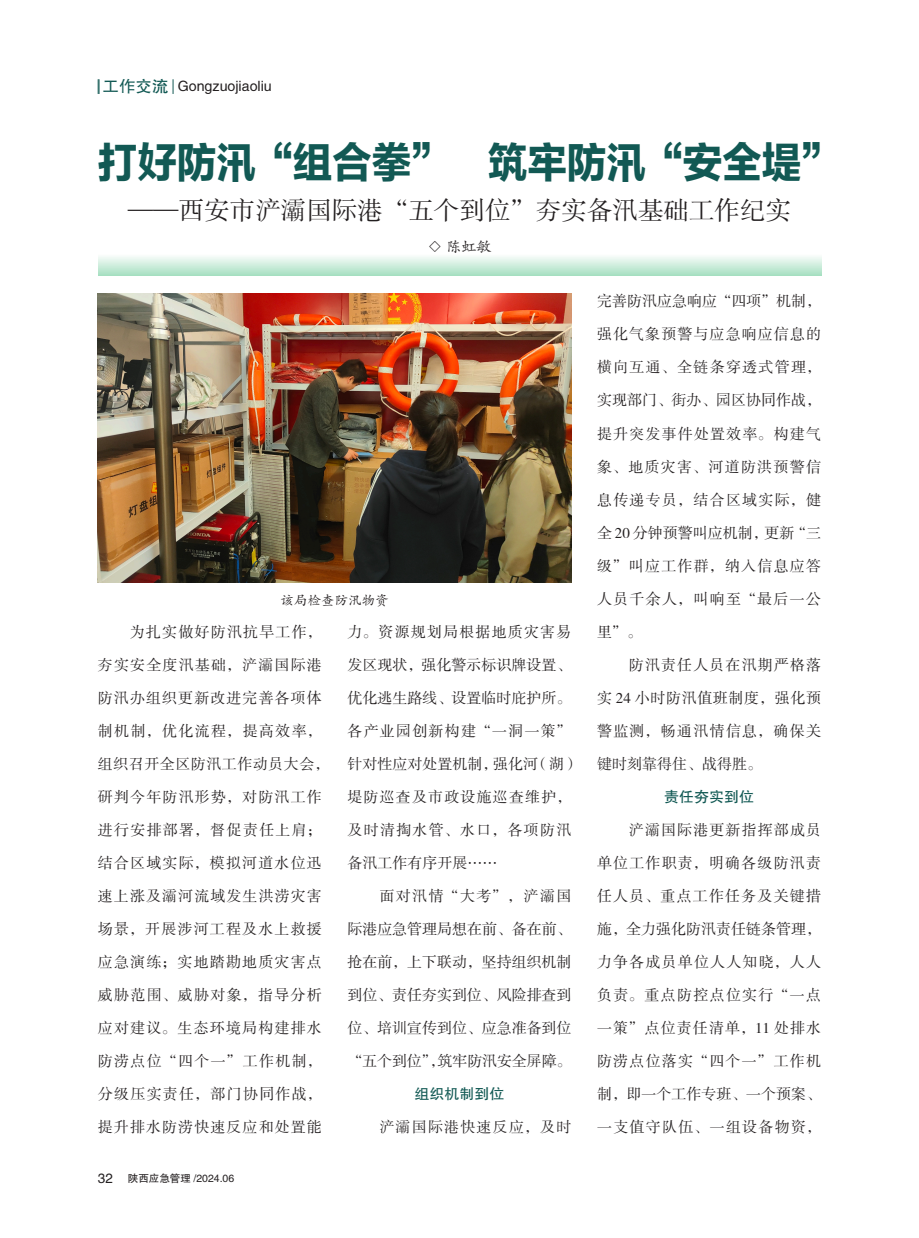
<style>
.page{position:relative;width:919px;height:1238px;background:#fff}
.page>*{position:absolute;margin:0;border:0;box-sizing:border-box;transform-origin:0 0}
.红色大标题{font:42px "FZLTDHJW GB1 0";color:#125954;scale:.94 1}
.副标题{font:25.5px "FZSSK GBK1 0";color:#231f20}
.内文{font:15px/33px "FZSSK GBK1 0";letter-spacing:.075em;color:#231f20}
.内文-2{font:15px "FZSSK GBK1 0";color:#231f20}
.内文-3{font:15px "FZSSK GBK1 0";letter-spacing:-.005em;color:#231f20}
.内文-4{font:15px "FZSSK GBK1 0";letter-spacing:.095em;color:#231f20}
.内文-5{font:15px "FZSSK GBK1 0";letter-spacing:-.01em;color:#231f20}
.内文-6{font:15px "FZSSK GBK1 0";letter-spacing:.035em;color:#231f20}
.内文-7{font:15px "FZSSK GBK1 0";letter-spacing:.04em;color:#231f20}
.绿色内文标题居中{font:15px "FZHTK GBK1 0";color:#125954}
.作者{font:15px "FZKTK GBK1 0";color:#231f20}
.t1{font:14.25px "FZHTK GBK1 0";color:#231f20}
.图注{font:13.5px "FZKTK GBK1 0";color:#231f20}
.t2{font:10.5px "FZHTK GBK1 0";color:#231f20}
.s1{font-size:16.5px;color:#125954}
.s2{font-size:13.5px}
</style>
<div class="page">
<svg style="left:173px;top:79px;width:1px;height:15px"></svg>
<svg style="left:98px;top:79px;width:2px;height:15px"></svg>
<svg style="left:98px;top:257px;width:723px;height:19px"></svg>
<img style="left:98px;top:293px;width:473px;height:289px">
<p class="t1" style="left:102px;top:79px;width:171px"><span class="s1">工作交流</span> Gongzuojiaoliu</p>
<p class="红色大标题" style="left:98px;top:139px;width:791px">打好防汛“组合拳” 筑牢防汛“安全堤”</p>
<p class="副标题" style="left:128px;top:197px;width:664px">——西安市浐灞国际港“五个到位”夯实备汛基础工作纪实</p>
<p class="作者" style="left:427px;top:239px;width:66px">◇ 陈虹敏</p>
<p class="图注" style="left:280px;top:593px;width:109px">该局检查防汛物资</p>
<p class="内文" style="left:130px;top:615px;width:193px">为扎实做好防汛抗旱工作，</p>
<p class="内文" style="left:98px;top:648px;width:225px">夯实安全度汛基础，浐灞国际港</p>
<p class="内文" style="left:98px;top:681px;width:225px">防汛办组织更新改进完善各项体</p>
<p class="内文-4" style="left:98px;top:722px;width:225px">制机制，优化流程，提高效率，</p>
<p class="内文-6" style="left:98px;top:755px;width:233px">组织召开全区防汛工作动员大会，</p>
<p class="内文" style="left:98px;top:780px;width:225px">研判今年防汛形势，对防汛工作</p>
<p class="内文" style="left:98px;top:813px;width:225px">进行安排部署，督促责任上肩；</p>
<p class="内文" style="left:98px;top:846px;width:225px">结合区域实际，模拟河道水位迅</p>
<p class="内文" style="left:98px;top:879px;width:225px">速上涨及灞河流域发生洪涝灾害</p>
<p class="内文" style="left:98px;top:912px;width:225px">场景，开展涉河工程及水上救援</p>
<p class="内文" style="left:98px;top:945px;width:225px">应急演练；实地踏勘地质灾害点</p>
<p class="内文" style="left:98px;top:978px;width:225px">威胁范围、威胁对象，指导分析</p>
<p class="内文" style="left:98px;top:1011px;width:225px">应对建议。生态环境局构建排水防涝点位“四个一”工作机制，</p>
<p class="内文" style="left:98px;top:1077px;width:225px">分级压实责任，部门协同作战，</p>
<p class="内文" style="left:98px;top:1110px;width:225px">提升排水防涝快速反应和处置能</p>
<p class="t2" style="left:98px;top:1172px;width:138px"><span class="s2">32</span> 陕西应急管理 /2024.06</p>
<p class="内文" style="left:347px;top:615px;width:225px">力。资源规划局根据地质灾害易</p>
<p class="内文-2" style="left:347px;top:656px;width:225px">发区现状，强化警示标识牌设置、</p>
<p class="内文-2" style="left:347px;top:689px;width:225px">优化逃生路线、设置临时庇护所。</p>
<p class="内文" style="left:347px;top:714px;width:225px">各产业园创新构建“一洞一策”</p>
<p class="内文-2" style="left:347px;top:755px;width:233px">针对性应对处置机制，强化河（湖）</p>
<p class="内文" style="left:347px;top:780px;width:225px">堤防巡查及市政设施巡查维护，</p>
<p class="内文" style="left:347px;top:813px;width:225px">及时清掏水管、水口，各项防汛</p>
<p class="内文-2" style="left:347px;top:854px;width:151px">备汛工作有序开展……</p>
<p class="内文-4" style="left:379px;top:887px;width:193px">面对汛情“大考”，浐灞国</p>
<p class="内文-3" style="left:347px;top:920px;width:225px">际港应急管理局想在前、备在前、</p>
<p class="内文-3" style="left:347px;top:953px;width:225px">抢在前，上下联动，坚持组织机制</p>
<p class="内文-3" style="left:347px;top:986px;width:225px">到位、责任夯实到位、风险排查到</p>
<p class="内文-3" style="left:347px;top:1019px;width:225px">位、培训宣传到位、应急准备到位</p>
<p class="内文-5" style="left:347px;top:1052px;width:225px">“五个到位”，筑牢防汛安全屏障。</p>
<p class="绿色内文标题居中" style="left:414px;top:1085px;width:91px">组织机制到位</p>
<p class="内文" style="left:379px;top:1110px;width:193px">浐灞国际港快速反应，及时</p>
<p class="内文-2" style="left:597px;top:293px;width:225px">完善防汛应急响应“四项”机制，</p>
<p class="内文" style="left:597px;top:318px;width:225px">强化气象预警与应急响应信息的</p>
<p class="内文" style="left:597px;top:351px;width:225px">横向互通、全链条穿透式管理，</p>
<p class="内文-2" style="left:597px;top:392px;width:225px">实现部门、街办、园区协同作战，</p>
<p class="内文" style="left:597px;top:417px;width:225px">提升突发事件处置效率。构建气象、地质灾害、河道防洪预警信</p>
<p class="内文" style="left:597px;top:483px;width:225px">息传递专员，结合区域实际，健</p>
<p class="内文-2" style="left:597px;top:524px;width:225px">全 20 分钟预警叫应机制，更新“三</p>
<p class="内文" style="left:597px;top:549px;width:225px">级”叫应工作群，纳入信息应答</p>
<p class="内文" style="left:597px;top:582px;width:225px">人员千余人，叫响至“最后一公</p>
<p class="内文" style="left:597px;top:615px;width:46px">里”。</p>
<p class="内文" style="left:629px;top:648px;width:194px">防汛责任人员在汛期严格落</p>
<p class="内文-7" style="left:597px;top:689px;width:225px">实 24 小时防汛值班制度，强化预</p>
<p class="内文" style="left:597px;top:714px;width:225px">警监测，畅通汛情信息，确保关</p>
<p class="内文-2" style="left:597px;top:755px;width:166px">键时刻靠得住、战得胜。</p>
<p class="绿色内文标题居中" style="left:664px;top:788px;width:91px">责任夯实到位</p>
<p class="内文" style="left:629px;top:813px;width:194px">浐灞国际港更新指挥部成员</p>
<p class="内文" style="left:597px;top:846px;width:225px">单位工作职责，明确各级防汛责</p>
<p class="内文" style="left:597px;top:879px;width:225px">任人员、重点工作任务及关键措</p>
<p class="内文-2" style="left:597px;top:920px;width:225px">施，全力强化防汛责任链条管理，</p>
<p class="内文" style="left:597px;top:945px;width:225px">力争各成员单位人人知晓，人人</p>
<p class="内文" style="left:597px;top:978px;width:225px">负责。重点防控点位实行“一点</p>
<p class="内文" style="left:597px;top:1011px;width:225px">一策”点位责任清单，11 处排水</p>
<p class="内文" style="left:597px;top:1044px;width:225px">防涝点位落实“四个一”工作机</p>
<p class="内文-2" style="left:597px;top:1085px;width:225px">制，即一个工作专班、一个预案、</p>
<p class="内文" style="left:597px;top:1110px;width:225px">一支值守队伍、一组设备物资，</p>
</div>
